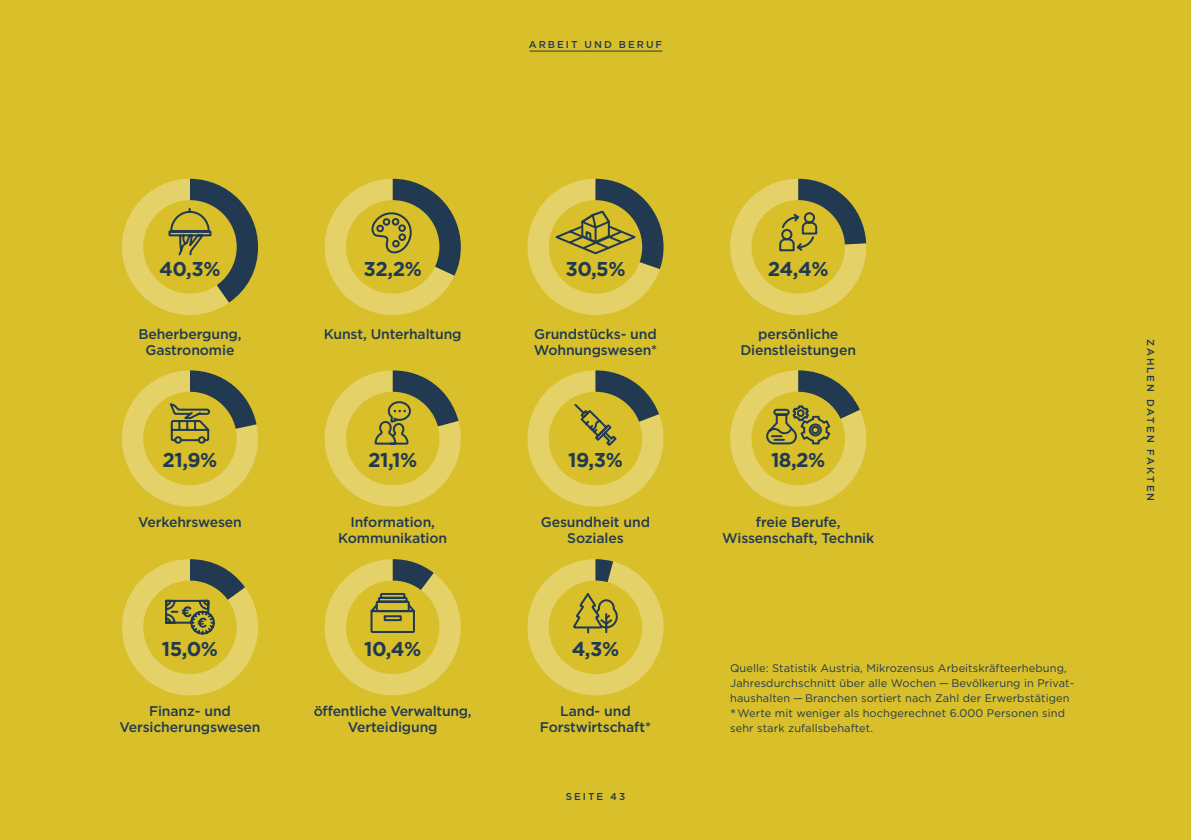
<style>
.page{position:relative;width:1191px;height:840px;background:#fff}
.page>*{position:absolute;margin:0;border:0;box-sizing:border-box;transform-origin:0 0}
.t1{font:700 20px "Gotham";color:#213a52}
.t2{font:500 14px/16px "Gotham";letter-spacing:-.01em;color:#213a52;text-align:center}
.t3{font:11px/15px "Gotham";letter-spacing:.01em;color:#213a52}
.t4{font:500 10px "Gotham";letter-spacing:.2em;color:#213a52}
.s1{font-size:14px}
</style>
<div class="page">
<div style="left:0;top:0;width:1191px;height:839px;background:#d9bf2a"></div>
<svg style="left:324px;top:179px;width:137px;height:136px"></svg>
<svg style="left:527px;top:559px;width:137px;height:137px"></svg>
<svg style="left:122px;top:179px;width:136px;height:136px"></svg>
<svg style="left:730px;top:179px;width:137px;height:136px"></svg>
<svg style="left:122px;top:370px;width:136px;height:137px"></svg>
<svg style="left:122px;top:559px;width:136px;height:137px"></svg>
<svg style="left:324px;top:559px;width:137px;height:137px"></svg>
<hr style="left:529px;top:51px;width:133px;height:1px;background:#213a52">
<svg style="left:527px;top:179px;width:136px;height:136px"></svg>
<svg style="left:324px;top:370px;width:137px;height:137px"></svg>
<svg style="left:527px;top:370px;width:137px;height:137px"></svg>
<svg style="left:730px;top:370px;width:137px;height:137px"></svg>
<p class="t4" style="left:529px;top:38px;width:135px">ARBEIT UND BERUF</p>
<h1 class="t1" style="left:159px;top:255px;width:63px">40,3%</h1>
<h1 class="t1" style="left:363px;top:255px;width:60px">32,2%</h1>
<h1 class="t1" style="left:565px;top:255px;width:62px">30,5%</h1>
<h1 class="t1" style="left:768px;top:255px;width:62px">24,4%</h1>
<p class="t2" style="left:138px;top:325px;width:105px">Beherbergung,<br>Gastronomie</p>
<h1 class="t1" style="left:162px;top:446px;width:57px">21,9%</h1>
<p class="t2" style="left:324px;top:325px;width:139px">Kunst, Unterhaltung</p>
<h1 class="t1" style="left:368px;top:446px;width:51px">21,1%</h1>
<p class="t2" style="left:534px;top:325px;width:125px;text-align:left">Grundstücks- und<br>Wohnungswesen*</p>
<h1 class="t1" style="left:568px;top:446px;width:56px">19,3%</h1>
<p class="t2" style="left:740px;top:325px;width:117px">persönliche<br>Dienstleistungen</p>
<h1 class="t1" style="left:771px;top:446px;width:56px">18,2%</h1>
<p class="t4" style="left:1157px;top:338px;width:164px;rotate:90deg">ZAHLEN DATEN FAKTEN</p>
<p class="t2" style="left:138px;top:514px;width:105px">Verkehrswesen</p>
<p class="t2" style="left:338px;top:514px;width:111px">Information,<br>Kommunikation</p>
<p class="t2" style="left:541px;top:514px;width:111px">Gesundheit und<br>Soziales</p>
<p class="t2" style="left:722px;top:514px;width:153px">freie Berufe,<br>Wissenschaft, Technik</p>
<h1 class="t1" style="left:162px;top:635px;width:58px">15,0%</h1>
<h1 class="t1" style="left:364px;top:635px;width:59px">10,4%</h1>
<h1 class="t1" style="left:571px;top:635px;width:49px">4,3%</h1>
<p class="t2" style="left:119px;top:702px;width:143px">Finanz- und<br>Versicherungswesen</p>
<p class="t2" style="left:314px;top:702px;width:159px">öffentliche Verwaltung,<br>Verteidigung</p>
<p class="t2" style="left:540px;top:702px;width:113px">Land- und<br>Forstwirtschaft*</p>
<p class="t3" style="left:730px;top:660px;width:345px">Quelle: Statistik Austria, Mikrozensus Arbeitskräfteerhebung, Jahresdurchschnitt über alle Wochen — Bevölkerung in Privat&shy;haushalten — Branchen sortiert nach Zahl der Erwerbstätigen <span class="s1">*</span>Werte mit weniger als hochgerechnet 6.000 Personen sind sehr stark zufallsbehaftet.</p>
<p class="t4" style="left:566px;top:789px;width:61px">SEITE 43</p>
</div>
